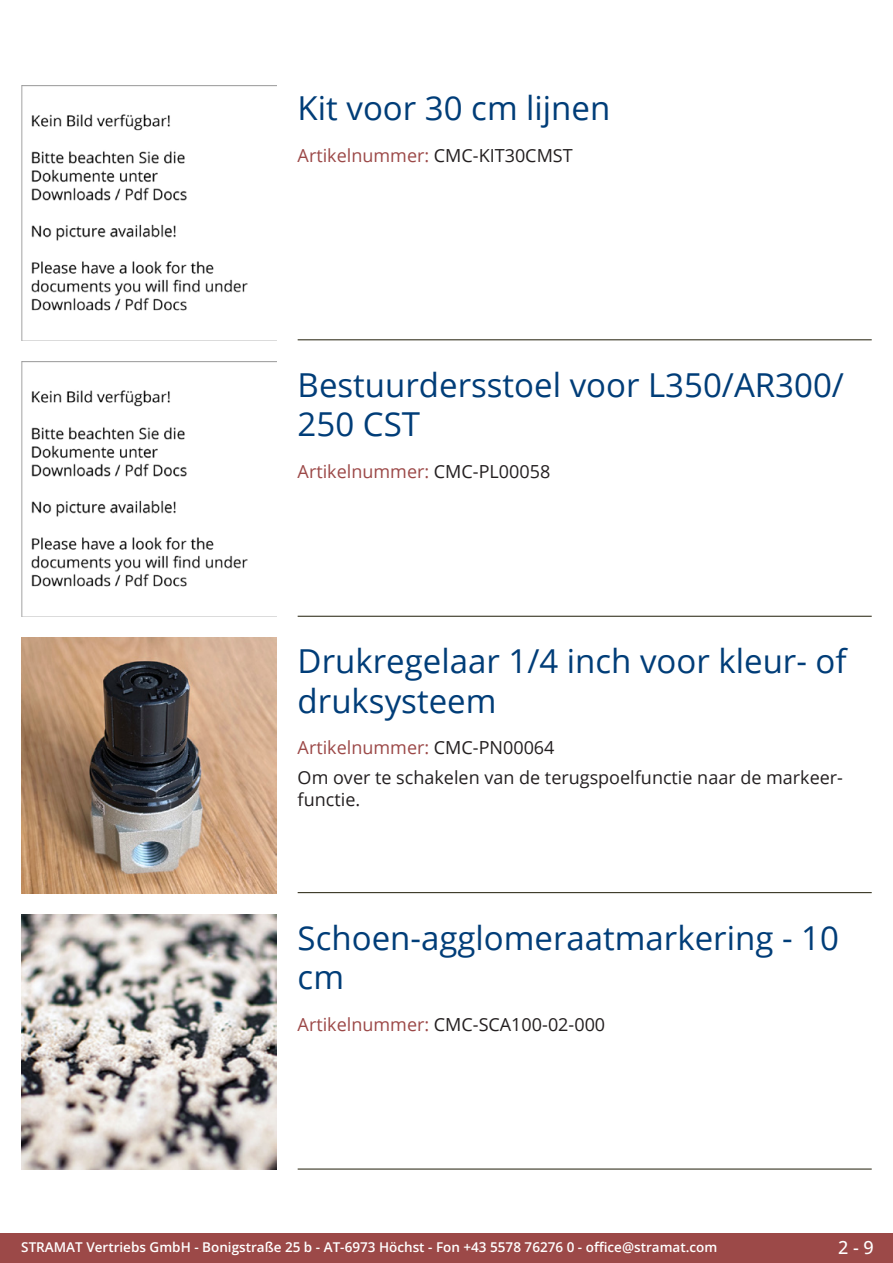
<style>
.page{position:relative;width:893px;height:1263px;background:#fff}
.page>*{position:absolute;margin:0;border:0;box-sizing:border-box;transform-origin:0 0}
.Produkttitel{font:33px/39.6px "Open Sans";color:#003d78}
.TechDaten_Überschrif{font:18px "Open Sans";color:#9c4948}
.Beschreibung_Text{font:18px/21.6px "Open Sans";color:#231f20}
.TechDaten_Überschrif-2{font:18px "Open Sans";color:#231f20}
.t1{font:500 18px "Open Sans";color:#fff}
.t2{font:600 13.5px "Open Sans";color:#fff}
.s1{color:#231f20}
.s2{color:#9c4948}
</style>
<div class="page">
<div style="left:0;top:1233px;width:893px;height:30px;background:#9c4948"></div>
<hr style="left:298px;top:340px;width:574px;height:1px;background:#201d08">
<hr style="left:298px;top:616px;width:574px;height:1px;background:#201d08">
<hr style="left:298px;top:892px;width:574px;height:1px;background:#201d08">
<hr style="left:298px;top:1169px;width:574px;height:1px;background:#201d08">
<img style="left:21px;top:85px;width:255px;height:255px">
<img style="left:21px;top:361px;width:255px;height:256px">
<img style="left:21px;top:638px;width:255px;height:255px">
<img style="left:21px;top:914px;width:255px;height:255px">
<p class="Produkttitel" style="left:298px;top:88px;width:314px">Kit voor 30 cm lijnen</p>
<p class="TechDaten_Überschrif" style="left:298px;top:143px;width:277px">Artikelnummer: <span class="s1">CMC-KIT30CMST</span></p>
<p class="Produkttitel" style="left:298px;top:364px;width:548px">Bestuurdersstoel voor L350/AR300/<br>250 CST</p>
<p class="TechDaten_Überschrif" style="left:298px;top:459px;width:254px">Artikelnummer: <span class="s1">CMC-PL00058</span></p>
<p class="Produkttitel" style="left:298px;top:640px;width:551px">Drukregelaar 1/4 inch voor kleur- of druksysteem</p>
<p class="TechDaten_Überschrif" style="left:298px;top:735px;width:258px">Artikelnummer: <span class="s1">CMC-PN00064</span></p>
<p class="Beschreibung_Text" style="left:298px;top:766px;width:545px">Om over te schakelen van de terugspoelfunctie naar de markeer&shy;functie.</p>
<p class="Produkttitel" style="left:298px;top:917px;width:543px">Schoen-agglomeraatmarkering - 10 cm</p>
<p class="TechDaten_Überschrif-2" style="left:298px;top:1012px;width:309px"><span class="s2">Artikelnummer:</span> CMC-SCA100-02-000</p>
<p class="t2" style="left:21px;top:1238px;width:698px">STRAMAT Vertriebs GmbH - Bonigstraße 25 b - AT-6973 Höchst - Fon +43 5578 76276 0 - office@stramat.com</p>
<p class="t1" style="left:838px;top:1234px;width:37px">2 - 9</p>
</div>
